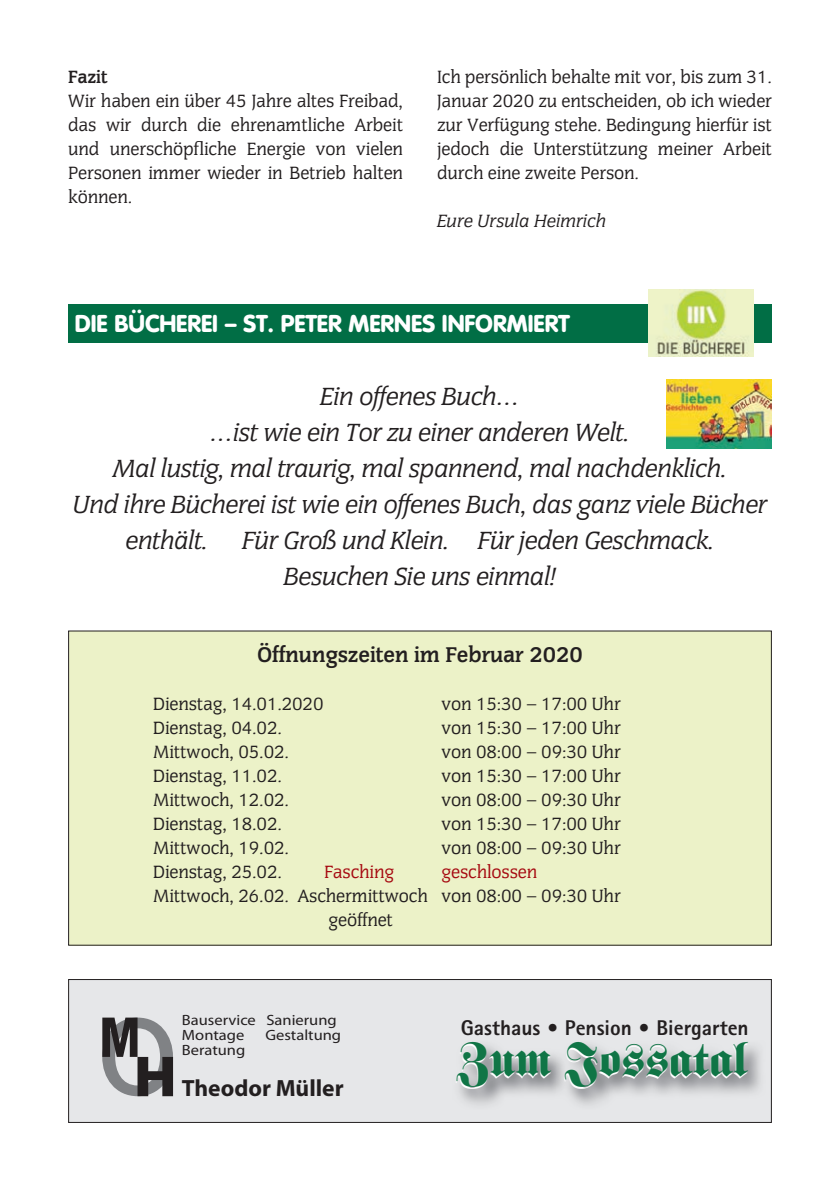
<style>
.page{position:relative;width:840px;height:1191px;background:#fff}
.page>*{position:absolute;margin:0;border:0;box-sizing:border-box;transform-origin:0 0}
.t1{font:47.4px "Fette Fraktur";color:#107546}
.t2{font:28px/36px "Cg Congress It";letter-spacing:-.015em;color:#231f20;text-align:center}
.t3{font:900 24px "VAG Rounded";color:#fff}
.t4{font:24px "Cg Congress Bd";color:#231f20}
.t5{font:700 23.6px "Myriad";color:#231f20}
.t6{font:800 21.4px "Rotis Sans Serif";color:#231f20}
.t7{font:20px/24px "Cg Congress";color:#231f20;text-align:justify}
.t8{font:20px "Cg Congress";color:#a60a11}
.t9{font:20px "Cg Congress It";color:#231f20}
.t10{font:20px "Cg Congress Bd";color:#231f20}
.t11{font:15px/15px "Distant Galaxy";color:#231f20;scale:1.11 1}
</style>
<div class="page">
<div style="left:69px;top:979px;width:702px;height:143px;background:#e6e7e9"></div>
<div style="left:68px;top:979px;width:703px;height:144px;border:1px solid #231f20"></div>
<svg style="left:102px;top:1017px;width:71px;height:79px"></svg>
<div style="left:68px;top:304px;width:703px;height:38px;background:#016e45"></div>
<img style="left:648px;top:290px;width:104px;height:66px">
<div style="left:69px;top:631px;width:702px;height:314px;background:#ecf2c8"></div>
<img style="left:666px;top:380px;width:105px;height:68px">
<p class="t10" style="left:68px;top:63px;width:41px">Fazit</p>
<p class="t7" style="left:68px;top:88px;width:336px">Wir haben ein über 45 Jahre altes Freibad, das wir durch die ehrenamtliche Arbeit und unerschöpfliche Energie von vielen Personen immer wieder in Betrieb halten können.</p>
<p class="t7" style="left:437px;top:64px;width:336px">Ich persönlich behalte mit vor, bis zum 31.<br>Januar 2020 zu entscheiden, ob ich wieder zur Verfügung stehe. Bedingung hierfür ist jedoch die Unterstützung meiner Arbeit durch eine zweite Person.</p>
<p class="t9" style="left:437px;top:207px;width:170px">Eure Ursula Heimrich</p>
<p class="t3" style="left:75px;top:309px;width:496px">DIE BÜCHEREI – ST. PETER MERNES INFORMIERT</p>
<p class="t2" style="left:73px;top:377px;width:695px">Ein offenes Buch…<br>…ist wie ein Tor zu einer anderen Welt.<br>Mal lustig, mal traurig, mal spannend, mal nachdenklich.<br>Und ihre Bücherei ist wie ein offenes Buch, das ganz viele Bücher enthält. Für Groß und Klein. Für jeden Geschmack.<br>Besuchen Sie uns einmal!</p>
<p class="t4" style="left:257px;top:637px;width:327px">Öffnungszeiten im Februar 2020</p>
<p class="t7" style="left:153px;top:691px;width:172px">Dienstag, 14.01.2020</p>
<p class="t7" style="left:441px;top:691px;width:180px">von 15:30 – 17:00 Uhr</p>
<p class="t7" style="left:153px;top:715px;width:130px">Dienstag, 04.02.</p>
<p class="t7" style="left:441px;top:715px;width:180px">von 15:30 – 17:00 Uhr</p>
<p class="t7" style="left:153px;top:739px;width:137px">Mittwoch, 05.02.</p>
<p class="t7" style="left:441px;top:739px;width:180px">von 08:00 – 09:30 Uhr</p>
<p class="t7" style="left:153px;top:763px;width:130px">Dienstag, 11.02.</p>
<p class="t7" style="left:441px;top:763px;width:180px">von 15:30 – 17:00 Uhr</p>
<p class="t7" style="left:153px;top:787px;width:137px">Mittwoch, 12.02.</p>
<p class="t7" style="left:441px;top:787px;width:180px">von 08:00 – 09:30 Uhr</p>
<p class="t7" style="left:153px;top:811px;width:130px">Dienstag, 18.02.</p>
<p class="t7" style="left:441px;top:811px;width:180px">von 15:30 – 17:00 Uhr</p>
<p class="t7" style="left:153px;top:835px;width:137px">Mittwoch, 19.02.</p>
<p class="t7" style="left:441px;top:835px;width:180px">von 08:00 – 09:30 Uhr</p>
<p class="t7" style="left:153px;top:859px;width:130px">Dienstag, 25.02.</p>
<p class="t8" style="left:324px;top:857px;width:71px">Fasching</p>
<p class="t8" style="left:441px;top:857px;width:97px">geschlossen</p>
<p class="t7" style="left:328px;top:883px;width:293px;text-indent:-175px">Mittwoch, 26.02. Aschermittwoch von 08:00 – 09:30 Uhr geöffnet</p>
<p class="t11" style="left:182px;top:1012px;width:141px">Bauservice Sanierung<br>Montage</p>
<p class="t6" style="left:460px;top:1013px;width:289px">Gasthaus • Pension • Biergarten</p>
<p class="t11" style="left:265px;top:1027px;width:70px">Gestaltung</p>
<p class="t11" style="left:182px;top:1042px;width:59px">Beratung</p>
<h1 class="t1" style="left:459px;top:1032px;width:288px">Zum Jossatal</h1>
<p class="t5" style="left:182px;top:1076px;width:163px">Theodor Müller</p>
</div>
